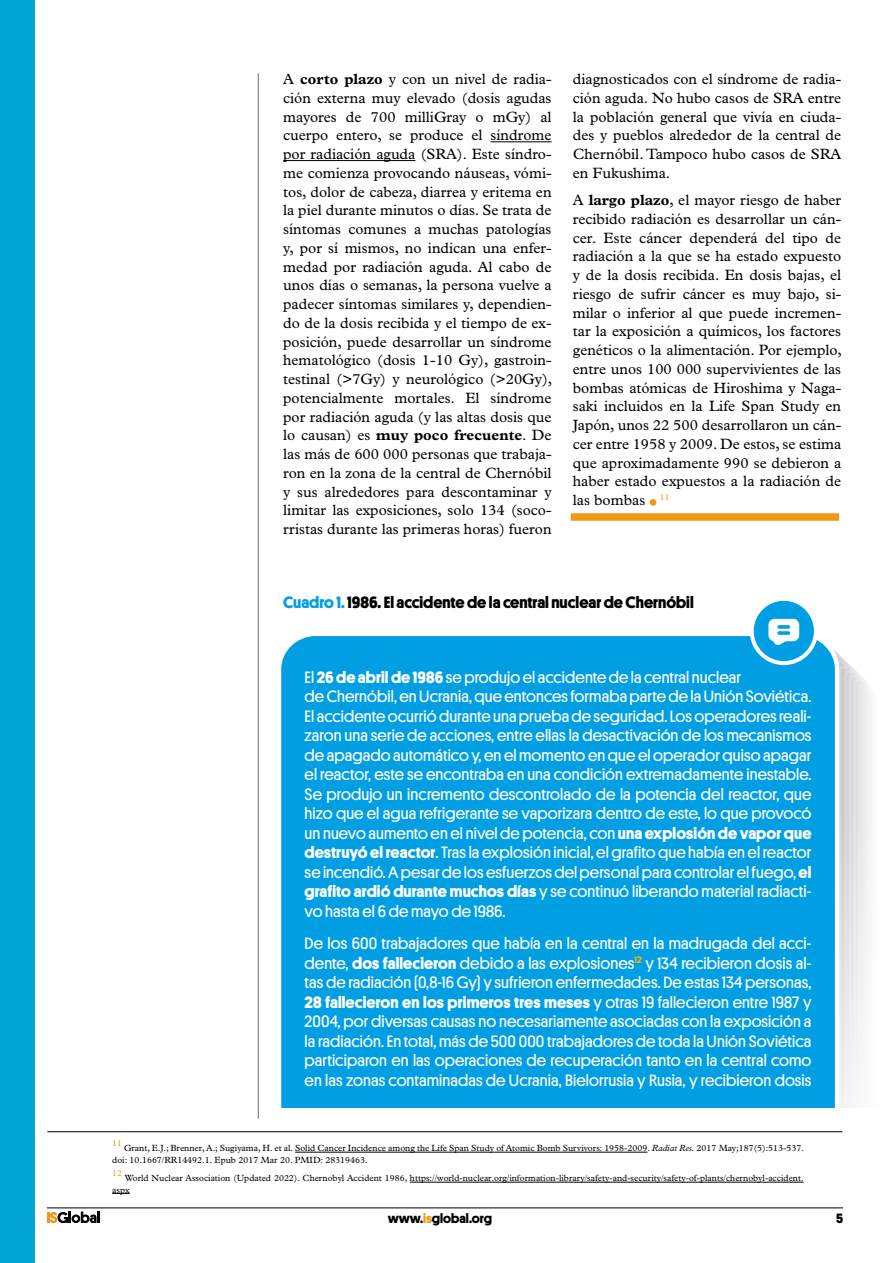
<style>
.page{position:relative;width:893px;height:1263px;background:#fff}
.page>*{position:absolute;margin:0;border:0;box-sizing:border-box;transform-origin:0 0}
.text_base{font:54px "Plantin";color:#f49712}
.t1{font:16.5px/19.5px "Platform";letter-spacing:.005em;color:#fff}
.text_base-2{font:700 16.5px "Platform";color:#000}
.text_base-3{font:15px/18.8px "Plantin";color:#000;text-align:justify}
.t2{font:700 13.5px "Platform";color:#000}
.leyendas{font:9px/11.2px "Plantin";color:#000}
.leyendas-2{font:8.7px "Plantin";color:#f49712}
.text_base-4{font:8.7px "Plantin";color:#f49712}
.s1{font-weight:700}
.s2{color:#009fe3}
.s3{font-style:italic}
.s4{color:#f49712}
</style>
<div class="page">
<svg style="left:47px;top:1211px;width:53px;height:12px"></svg>
<hr style="left:47px;top:1207px;width:796px;height:1px;background:#000">
<div style="left:281px;top:636px;width:558px;height:472px;background:#009fe3"></div>
<svg style="left:750px;top:600px;width:68px;height:65px"></svg>
<svg style="left:837px;top:806px;width:34px;height:302px;fill:#eee"></svg>
<div style="left:0;top:0;width:35px;height:1262px;background:#00a5d5"></div>
<hr style="left:295px;top:1152px;width:352px;height:1px;background:#000">
<hr style="left:410px;top:1182px;width:394px;height:1px;background:#000">
<svg style="left:112px;top:1193px;width:18px;height:1px"></svg>
<hr style="left:47px;top:1131px;width:795px;height:1px;background:#000">
<hr style="left:491px;top:141px;width:61px;height:1px;background:#000">
<hr style="left:283px;top:160px;width:132px;height:1px;background:#000">
<hr style="left:258px;top:73px;width:1px;height:1046px;background:#867b77">
<div style="left:571px;top:513px;width:268px;height:8px;background:#f49712"></div>
<p class="text_base-3" style="left:283px;top:69px;width:270px">A <span class="s1">corto plazo</span> y con un nivel de radia&shy;ción externa muy elevado (dosis agudas mayores de 700 milliGray o mGy) al cuerpo entero, se produce el síndrome por radiación aguda (SRA). Este síndro&shy;me comienza provocando náuseas, vómi&shy;tos, dolor de cabeza, diarrea y eritema en la piel durante minutos o días. Se trata de síntomas comunes a muchas patologías y, por sí mismos, no indican una enfer&shy;medad por radiación aguda. Al cabo de unos días o semanas, la persona vuelve a padecer síntomas similares y, dependien&shy;do de la dosis recibida y el tiempo de ex&shy;posición, puede desarrollar un síndrome hematológico (dosis 1-10 Gy), gastroin&shy;testinal (&gt;7Gy) y neurológico (&gt;20Gy), potencialmente mortales. El síndrome por radiación aguda (y las altas dosis que lo causan) es <span class="s1">muy poco frecuente</span>. De las más de 600 000 personas que trabaja&shy;ron en la zona de la central de Chernóbil y sus alrededores para descontaminar y limitar las exposiciones, solo 134 (soco&shy;rristas durante las primeras horas) fueron</p>
<p class="text_base-3" style="left:573px;top:69px;width:270px">diagnosticados con el síndrome de radia&shy;ción aguda. No hubo casos de SRA entre la población general que vivía en ciuda&shy;des y pueblos alrededor de la central de Chernóbil. Tampoco hubo casos de SRA en Fukushima.</p>
<p class="text_base-3" style="left:573px;top:190px;width:270px">A <span class="s1">largo plazo</span>, el mayor riesgo de haber recibido radiación es desarrollar un cán&shy;cer. Este cáncer dependerá del tipo de radiación a la que se ha estado expuesto y de la dosis recibida. En dosis bajas, el riesgo de sufrir cáncer es muy bajo, si&shy;milar o inferior al que puede incremen&shy;tar la exposición a químicos, los factores genéticos o la alimentación. Por ejemplo, entre unos 100 000 supervivientes de las bombas atómicas de Hiroshima y Naga&shy;saki incluidos en la Life Span Study en Japón, unos 22 500 desarrollaron un cán&shy;cer entre 1958 y 2009. De estos, se estima que aproximadamente 990 se debieron a haber estado expuestos a la radiación de las bombas</p>
<p class="text_base-4" style="left:660px;top:492px;width:11px">11</p>
<p class="text_base" style="left:645px;top:456px;width:17px">.</p>
<p class="text_base-2" style="left:283px;top:590px;width:412px"><span class="s2">Cuadro 1.</span> 1986. El accidente de la central nuclear de Chernóbil</p>
<p class="t1" style="left:305px;top:666px;width:508px">El <span class="s1">26 de abril de 1986</span> se produjo el accidente de la central nuclear<br>de Chernóbil, en Ucrania, que entonces formaba parte de la Unión Soviética.<br>El accidente ocurrió durante una prueba de seguridad. Los operadores reali&shy;zaron una serie de acciones, entre ellas la desactivación de los mecanismos de apagado automático y, en el momento en que el operador quiso apagar el reactor, este se encontraba en una condición extremadamente inestable.<br>Se produjo un incremento descontrolado de la potencia del reactor, que hizo que el agua refrigerante se vaporizara dentro de este, lo que provocó un nuevo aumento en el nivel de potencia, con <span class="s1">una explosión de vapor que destruyó el reactor</span>. Tras la explosión inicial, el grafito que había en el reactor se incendió. A pesar de los esfuerzos del personal para controlar el fuego, <span class="s1">el grafito ardió durante muchos días</span> y se continuó liberando material radiacti&shy;vo hasta el 6 de mayo de 1986.</p>
<p class="t1" style="left:305px;top:932px;width:508px;text-align:justify">De los 600 trabajadores que había en la central en la madrugada del acci&shy;dente, <span class="s1">dos fallecieron</span> debido a las explosiones<sup>12</sup> y 134 recibieron dosis al&shy;tas de radiación (0,8-16 Gy) y sufrieron enfermedades. De estas 134 personas, <span class="s1">28 fallecieron en los primeros tres meses</span> y otras 19 fallecieron entre 1987 y 2004, por diversas causas no necesariamente asociadas con la exposición a la radiación. En total, más de 500 000 trabajadores de toda la Unión Soviética participaron en las operaciones de recuperación tanto en la central como en las zonas contaminadas de Ucrania, Bielorrusia y Rusia, y recibieron dosis</p>
<p class="leyendas-2" style="left:112px;top:1138px;width:11px">11</p>
<p class="leyendas" style="left:112px;top:1142px;width:693px;text-indent:12px">Grant, E.J.; Brenner, A.; Sugiyama, H. et al. Solid Cancer Incidence among the Life Span Study of Atomic Bomb Survivors: 1958-2009. <span class="s3">Radiat Res.</span> 2017 May;187(5):513-537. doi: 10.1667/RR14492.1. Epub 2017 Mar 20. PMID: 28319463.</p>
<p class="leyendas-2" style="left:112px;top:1168px;width:11px">12</p>
<p class="leyendas" style="left:112px;top:1172px;width:693px;text-indent:13px">World Nuclear Association (Updated 2022). Chernobyl Accident 1986, https://world-nuclear.org/information-library/safety-and-security/safety-of-plants/chernobyl-accident. aspx</p>
<p class="t2" style="left:388px;top:1208px;width:106px">www.<span class="s4">is</span>global.org</p>
<p class="t2" style="left:836px;top:1208px;width:9px">5</p>
</div>
